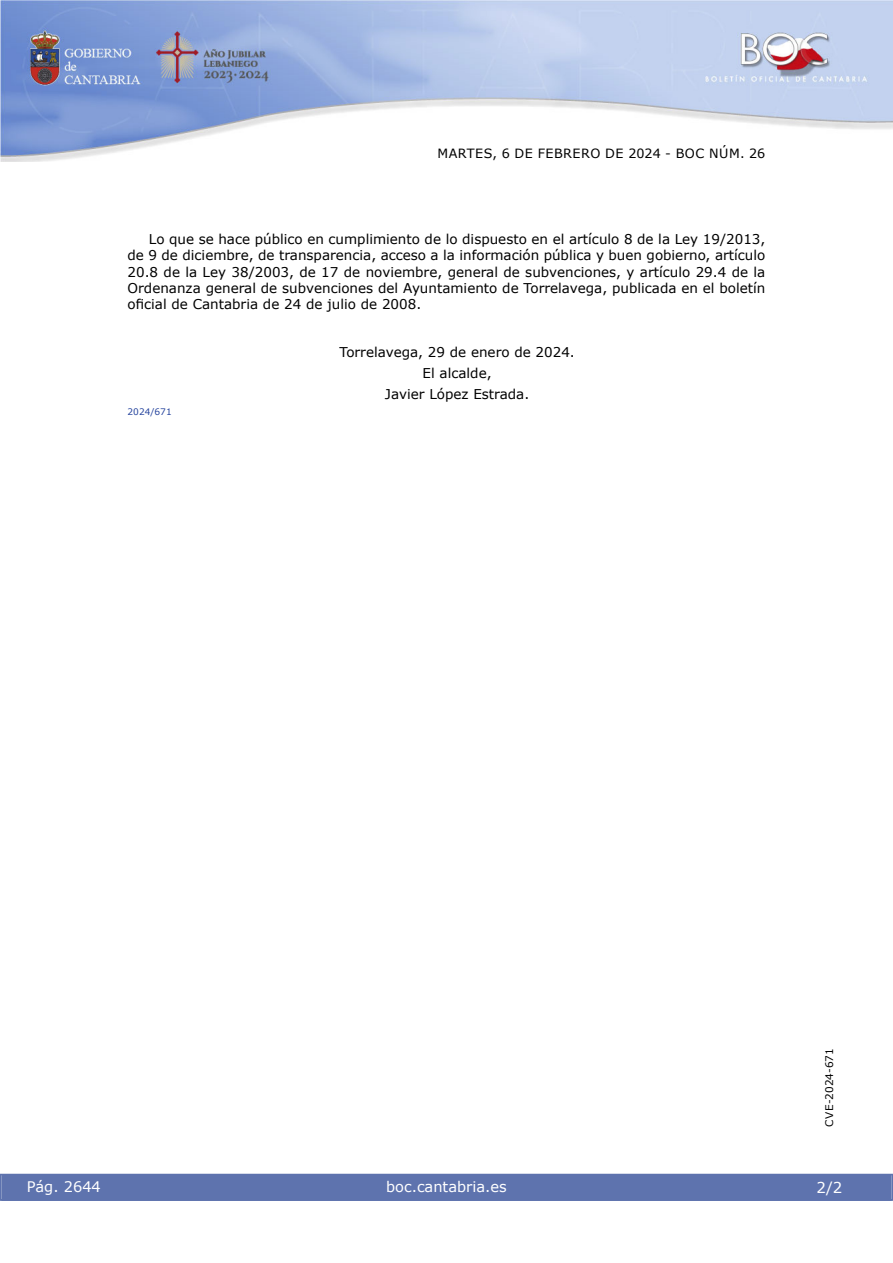
<style>
.page{position:relative;width:893px;height:1263px;background:#fff}
.page>*{position:absolute;margin:0;border:0;box-sizing:border-box;transform-origin:0 0}
.t1{font:15px "Verdana 2";color:#fff}
.t2{font:14.55px "Verdana 2";color:#fff}
.inicio_de_parrafo{font:13.5px/16.2px "Verdana";color:#000;text-align:justify}
.center{font:13.5px "Verdana 2";color:#000}
.center-2{font:13.5px "Verdana";color:#000}
.t3{font:12.75px "Verdana 2";letter-spacing:.035em;color:#000}
.t4{font:10.5px "Verdana 2";color:#000}
.numero_exp{font:9px "Verdana 2";color:#27459e}
.s1{font-family:"Verdana 2"}
</style>
<div class="page">
<img style="left:0;top:0;width:893px;height:161px">
<div style="left:1px;top:1174px;width:890px;height:27px;background:#5e73ae"></div>
<p class="t3" style="left:438px;top:144px;width:329px">MARTES, 6 DE FEBRERO DE 2024 - BOC NÚM. 26</p>
<p class="inicio_de_parrafo" style="left:128px;top:231px;width:639px;text-indent:21px">Lo que se hace público en cumplimiento de lo dispuesto en el artículo 8 de la Ley 19/2013, de 9 de diciembre, de transparencia, acceso a la información pública y buen gobierno, artículo 20.8 de la Ley 38/2003, de 17 de noviembre, general de subvenciones, y artículo 29.4 de la <span class="s1">Ordenanza general de subvenciones del Ayuntamiento de Torrelavega, publicada en el boletín </span>oficial de Cantabria de 24 de julio de 2008.</p>
<p class="center-2" style="left:339px;top:343px;width:237px">Torrelavega, 29 de enero de 2024.</p>
<p class="center" style="left:423px;top:364px;width:71px">El alcalde,</p>
<p class="center" style="left:385px;top:385px;width:146px">Javier López Estrada.</p>
<p class="numero_exp" style="left:128px;top:405px;width:46px">2024/671</p>
<p class="t2" style="left:27px;top:1177px;width:76px">Pág. 2644</p>
<p class="t2" style="left:386px;top:1177px;width:122px">boc.cantabria.es</p>
<p class="t4" style="left:822px;top:1126px;width:80px;rotate:-90deg">CVE-2024-671</p>
<p class="t1" style="left:816px;top:1177px;width:27px">2/2</p>
</div>
